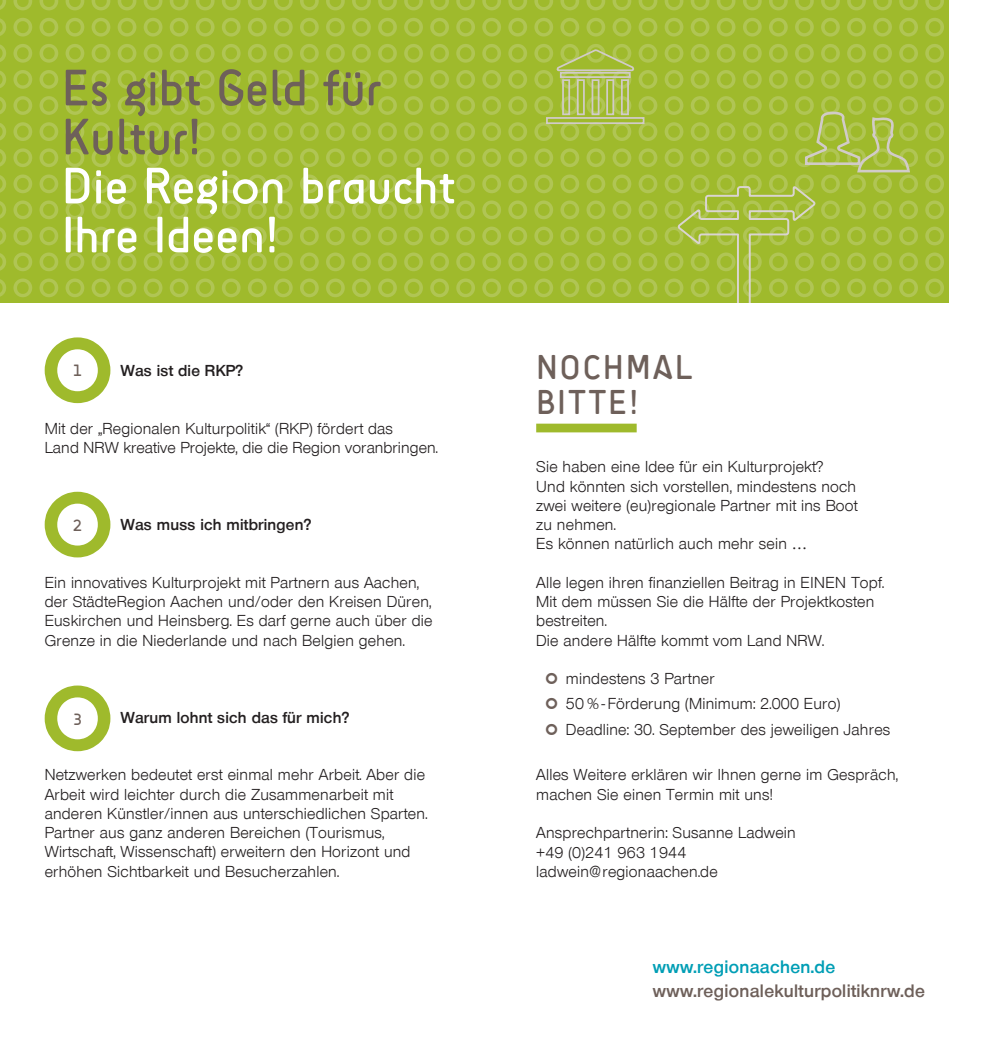
<style>
.page{position:relative;width:993px;height:1052px;background:#fff}
.page>*{position:absolute;margin:0;border:0;box-sizing:border-box;transform-origin:0 0}
.t1{font:52.5px/49px "Sci Fly Sans";color:#fff}
.t2{font:52.5px/49px "Sci Fly Sans";color:#6e605a}
.t3{font:35px/35px "Sci Fly Sans";letter-spacing:.065em;color:#6e605a}
.t4{font:600 17.5px "Olnova";letter-spacing:.02em;color:#6e605a}
.t5{font:600 17.5px "Olnova";letter-spacing:.02em;color:#009eb5}
.t6{font:16.62px "Sci Fly Sans";color:#6e605a}
.t7{font:15.4px/19.2px "Olnova";letter-spacing:.015em;color:#231f20}
.t8{font:600 15.4px "Olnova";letter-spacing:.015em;color:#231f20}
</style>
<div class="page">
<svg style="left:0;top:0;width:947px;height:303px;background:#a3bc35"></svg>
<svg style="left:676px;top:185px;width:140px;height:118px;background:#a6be3f"></svg>
<div style="left:536px;top:424px;width:100px;height:8px;background:#9fba2c"></div>
<svg style="left:45px;top:337px;width:65px;height:66px"></svg>
<svg style="left:45px;top:492px;width:65px;height:65px"></svg>
<svg style="left:45px;top:685px;width:65px;height:66px"></svg>
<svg style="left:802px;top:52px;width:109px;height:122px;background:#a6bd41"></svg>
<svg style="left:545px;top:50px;width:100px;height:75px;background:#acbf54"></svg>
<h1 class="t2" style="left:62px;top:63px;width:320px">Es gibt Geld für<br>Kultur!</h1>
<h1 class="t1" style="left:62px;top:161px;width:395px">Die Region braucht<br>Ihre Ideen!</h1>
<p class="t6" style="left:73px;top:361px;width:11px">1</p>
<p class="t8" style="left:120px;top:361px;width:124px">Was ist die RKP?</p>
<p class="t7" style="left:45px;top:418px;width:394px">Mit der „Regionalen Kulturpolitik“ (RKP) fördert das<br>Land NRW kreative Projekte, die die Region voranbringen.</p>
<p class="t6" style="left:73px;top:515px;width:11px">2</p>
<p class="t8" style="left:120px;top:515px;width:192px">Was muss ich mitbringen?</p>
<p class="t7" style="left:45px;top:572px;width:389px">Ein innovatives Kulturprojekt mit Partnern aus Aachen, der StädteRegion Aachen und/oder den Kreisen Düren, Euskirchen und Heinsberg. Es darf gerne auch über die Grenze in die Niederlande und nach Belgien gehen.</p>
<p class="t6" style="left:73px;top:709px;width:11px">3</p>
<p class="t8" style="left:120px;top:708px;width:230px">Warum lohnt sich das für mich?</p>
<p class="t7" style="left:45px;top:765px;width:384px">Netzwerken bedeutet erst einmal mehr Arbeit. Aber die Arbeit wird leichter durch die Zusammenarbeit mit anderen Künstler/innen aus unterschiedlichen Sparten.<br>Partner aus ganz anderen Bereichen (Tourismus, Wirtschaft, Wissenschaft) erweitern den Horizont und erhöhen Sichtbarkeit und Besucherzahlen.</p>
<h2 class="t3" style="left:536px;top:349px;width:157px">Nochmal bitte!</h2>
<p class="t7" style="left:536px;top:457px;width:323px">Sie haben eine Idee für ein Kulturprojekt?<br>Und könnten sich vorstellen, mindestens noch zwei weitere (eu)regionale Partner mit ins Boot zu nehmen.<br>Es können natürlich auch mehr sein …</p>
<p class="t7" style="left:536px;top:572px;width:349px">Alle legen ihren finanziellen Beitrag in EINEN Topf.<br>Mit dem müssen Sie die Hälfte der Projektkosten bestreiten.<br>Die andere Hälfte kommt vom Land NRW.</p>
<p class="t7" style="left:566px;top:666px;width:326px;line-height:25.2px">mindestens 3 Partner<br>50 %-Förderung (Minimum: 2.000 Euro)<br>Deadline: 30. September des jeweiligen Jahres</p>
<p class="t7" style="left:536px;top:765px;width:363px">Alles Weitere erklären wir Ihnen gerne im Gespräch, machen Sie einen Termin mit uns!</p>
<p class="t7" style="left:536px;top:823px;width:261px">Ansprechpartnerin: Susanne Ladwein +49 (0)241 963 1944 ladwein@regionaachen.de</p>
<p class="t5" style="left:652px;top:955px;width:184px">www.regionaachen.de</p>
<p class="t4" style="left:652px;top:980px;width:273px">www.regionalekulturpolitiknrw.de</p>
</div>
